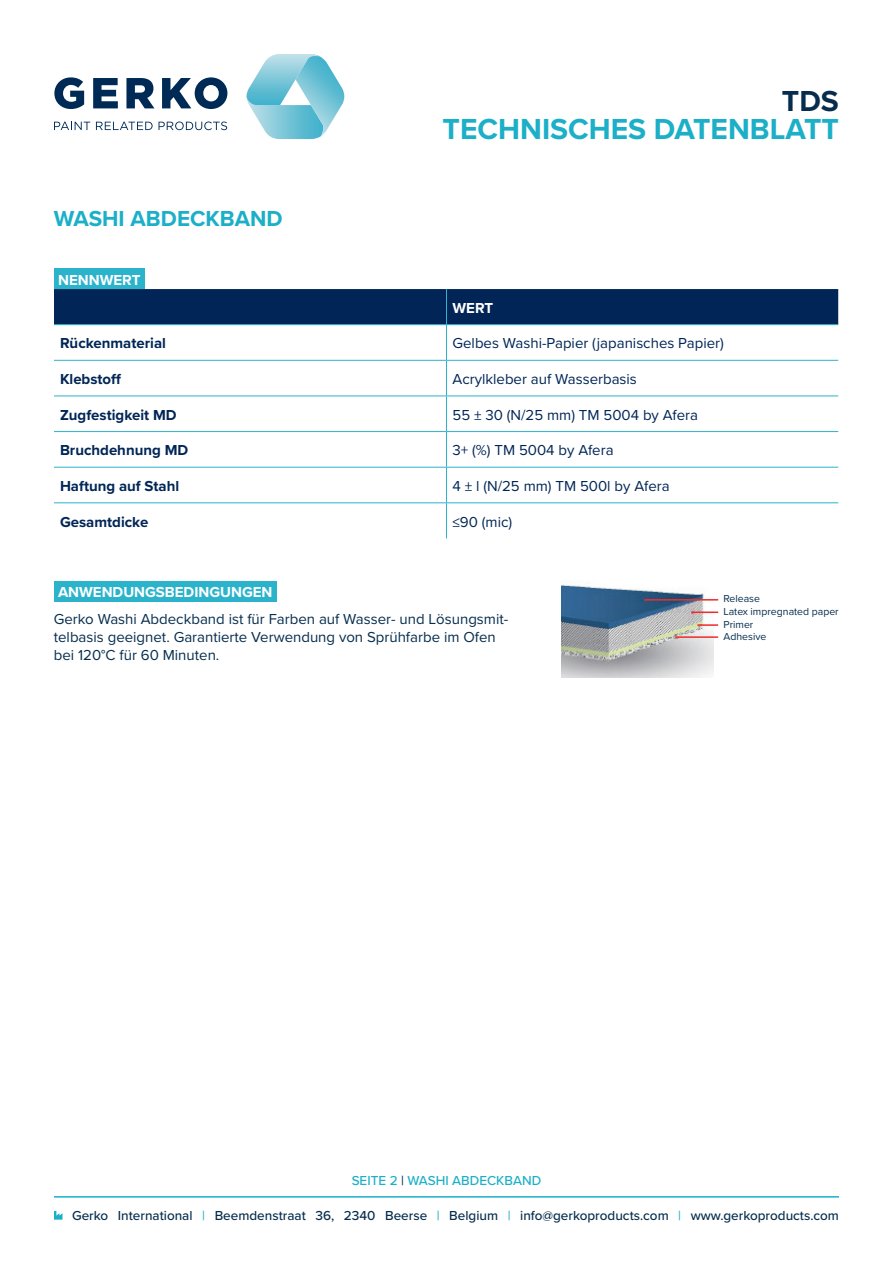
<style>
.page{position:relative;width:893px;height:1263px;background:#fff}
.page>*{position:absolute;margin:0;border:0;box-sizing:border-box;transform-origin:0 0}
.t1{font:700 30px "Proxima Nova";color:#1bafc8}
.t2{font:700 30px "Proxima Nova";color:#062d4d}
.t3{font:700 22.5px "Proxima Nova";color:#1bafc8}
.t4{font:15px "Proxima Nova";color:#012556}
.Alineastijl{font:15px/18px "Proxima Nova";color:#062d4d}
.t5{font:700 15px "Proxima Nova";color:#012556}
.t6{font:700 15px "Proxima Nova";color:#fff}
.t7{font:500 13.5px "Proxima Nova";color:#062d4d}
.t8{font:500 13.5px "Proxima Nova";color:#1bafc8}
.Alineastijl-2{font:10.5px "Proxima Nova";color:#062d4d}
.s1{color:#062d4d}
.s2{color:#1bafc8}
</style>
<div class="page">
<div style="left:54px;top:269px;width:91px;height:20px;background:#2bb3cc"></div>
<div style="left:54px;top:289px;width:784px;height:35px;background:#012556"></div>
<hr style="left:446px;top:289px;width:1px;height:35px;background:#2bb3cc">
<hr style="left:54px;top:324px;width:392px;height:1px;background:#2bb3cc">
<hr style="left:446px;top:324px;width:392px;height:1px;background:#2bb3cc">
<hr style="left:446px;top:325px;width:1px;height:35px;background:#2bb3cc">
<hr style="left:54px;top:360px;width:392px;height:1px;background:#2bb3cc">
<hr style="left:446px;top:360px;width:392px;height:1px;background:#2bb3cc">
<hr style="left:446px;top:361px;width:1px;height:35px;background:#2bb3cc">
<hr style="left:54px;top:396px;width:392px;height:1px;background:#2bb3cc">
<hr style="left:446px;top:396px;width:392px;height:1px;background:#2bb3cc">
<hr style="left:446px;top:396px;width:1px;height:35px;background:#2bb3cc">
<hr style="left:54px;top:431px;width:392px;height:1px;background:#2bb3cc">
<hr style="left:446px;top:431px;width:392px;height:1px;background:#2bb3cc">
<hr style="left:446px;top:432px;width:1px;height:35px;background:#2bb3cc">
<hr style="left:54px;top:467px;width:392px;height:1px;background:#2bb3cc">
<hr style="left:446px;top:467px;width:392px;height:1px;background:#2bb3cc">
<hr style="left:446px;top:468px;width:1px;height:34px;background:#2bb3cc">
<hr style="left:54px;top:502px;width:392px;height:1px;background:#2bb3cc">
<hr style="left:446px;top:502px;width:392px;height:1px;background:#2bb3cc">
<hr style="left:446px;top:503px;width:1px;height:35px;background:#2bb3cc">
<div style="left:54px;top:581px;width:223px;height:20px;background:#2bb3cc"></div>
<img style="left:562px;top:584px;width:151px;height:94px">
<hr style="left:645px;top:599px;width:73px;height:1px;background:#ee2d2d">
<hr style="left:675px;top:636px;width:43px;height:2px;background:#ee2d2d">
<hr style="left:691px;top:611px;width:27px;height:2px;background:#ee2d2d">
<hr style="left:697px;top:624px;width:21px;height:2px;background:#ee2d2d">
<svg style="left:54px;top:122px;width:36px;height:8px"></svg>
<svg style="left:96px;top:122px;width:57px;height:8px"></svg>
<svg style="left:159px;top:122px;width:68px;height:8px"></svg>
<svg style="left:54px;top:77px;width:30px;height:32px"></svg>
<svg style="left:93px;top:78px;width:25px;height:30px"></svg>
<svg style="left:126px;top:78px;width:28px;height:30px"></svg>
<svg style="left:162px;top:77px;width:65px;height:32px"></svg>
<svg style="left:246px;top:54px;width:98px;height:85px"></svg>
<svg style="left:54px;top:1211px;width:8px;height:8px"></svg>
<hr style="left:54px;top:1196px;width:785px;height:1px;background:#1bafc8">
<p class="t3" style="left:54px;top:202px;width:230px">WASHI ABDECKBAND</p>
<p class="t6" style="left:58px;top:269px;width:84px">NENNWERT</p>
<p class="t2" style="left:782px;top:78px;width:58px">TDS</p>
<p class="t1" style="left:443px;top:107px;width:398px">TECHNISCHES DATENBLATT</p>
<p class="t6" style="left:452px;top:297px;width:42px">WERT</p>
<p class="t5" style="left:60px;top:332px;width:107px">Rückenmaterial</p>
<p class="t4" style="left:452px;top:332px;width:273px">Gelbes Washi-Papier (japanisches Papier)</p>
<p class="t5" style="left:60px;top:368px;width:63px">Klebstoff</p>
<p class="t4" style="left:452px;top:368px;width:186px">Acrylkleber auf Wasserbasis</p>
<p class="t5" style="left:60px;top:403px;width:118px">Zugfestigkeit MD</p>
<p class="t4" style="left:452px;top:403px;width:247px">55 ± 30 (N/25 mm) TM 5004 by Afera</p>
<p class="t5" style="left:60px;top:439px;width:130px">Bruchdehnung MD</p>
<p class="t4" style="left:452px;top:439px;width:163px">3+ (%) TM 5004 by Afera</p>
<p class="t5" style="left:60px;top:475px;width:121px">Haftung auf Stahl</p>
<p class="t4" style="left:452px;top:475px;width:219px">4 ± l (N/25 mm) TM 500l by Afera</p>
<p class="t5" style="left:60px;top:510px;width:90px">Gesamtdicke</p>
<p class="t4" style="left:452px;top:510px;width:61px">≤90 (mic)</p>
<p class="t6" style="left:58px;top:581px;width:216px">ANWENDUNGSBEDINGUNGEN</p>
<p class="Alineastijl" style="left:54px;top:609px;width:456px">Gerko Washi Abdeckband ist für Farben auf Wasser- und Lösungsmit&shy;telbasis geeignet. Garantierte Verwendung von Sprühfarbe im Ofen bei 120°C für 60 Minuten.</p>
<p class="Alineastijl-2" style="left:723px;top:591px;width:38px">Release</p>
<p class="Alineastijl-2" style="left:723px;top:604px;width:117px">Latex impregnated paper</p>
<p class="Alineastijl-2" style="left:723px;top:616px;width:31px">Primer</p>
<p class="Alineastijl-2" style="left:723px;top:629px;width:44px">Adhesive</p>
<p class="t8" style="left:352px;top:1170px;width:191px">SEITE 2 <span class="s1">|</span> WASHI ABDECKBAND</p>
<p class="t7" style="left:72px;top:1205px;width:768px">Gerko International <span class="s2">|</span> Beemdenstraat 36, 2340 Beerse <span class="s2">|</span> Belgium <span class="s2">|</span> info@gerkoproducts.com <span class="s2">|</span> www.gerkoproducts.com</p>
</div>
